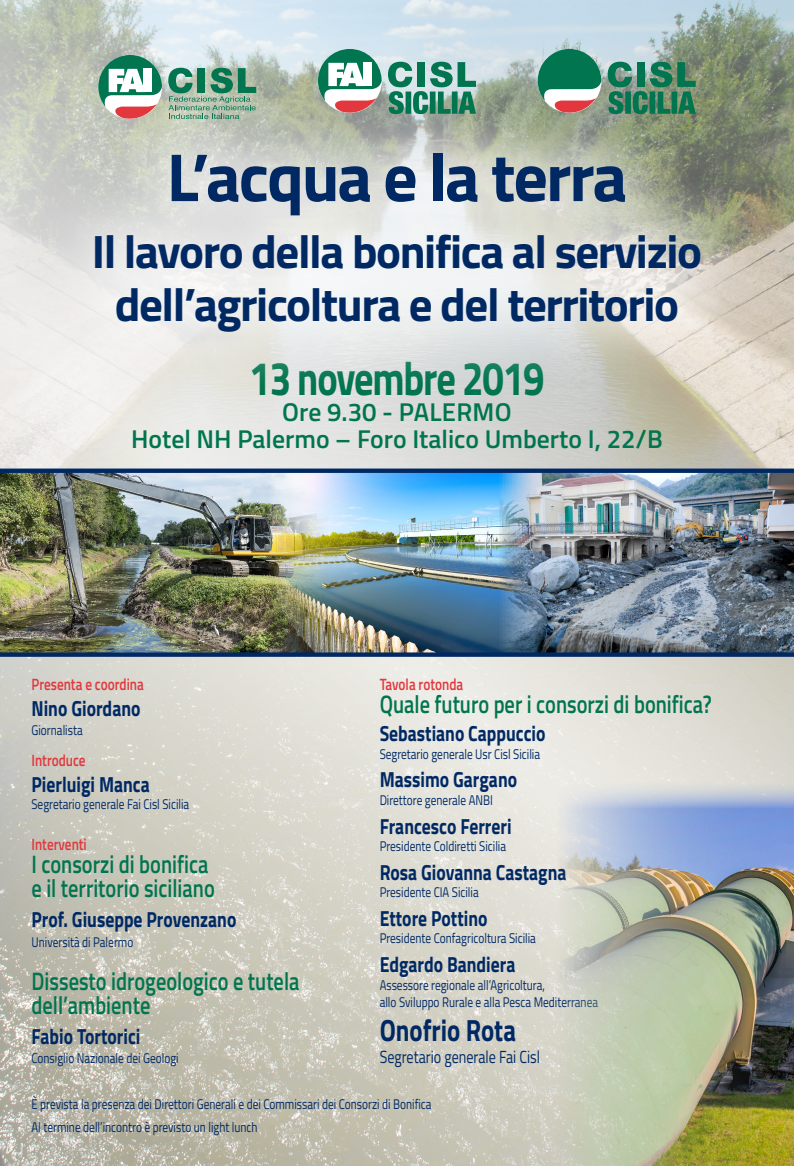
<style>
.page{position:relative;width:794px;height:1166px;background:#fff}
.page>*{position:absolute;margin:0;border:0;box-sizing:border-box;transform-origin:0 0}
.t1{font:700 67.99px "Titillium Web";letter-spacing:-.03em;color:#002964}
.t2{font:700 47.34px "Titillium Web";letter-spacing:-.03em;color:#00754f;scale:.81 1}
.t3{font:700 46.9px/52.8px "Titillium Web";letter-spacing:-.03em;color:#002964;text-align:center}
.t4{font:700 30.62px "Titillium Web";color:#002964;scale:.81 1}
.t5{font:600 25.72px "Titillium Web";color:#00754f}
.t6{font:600 25.2px/23.8px "Titillium Web";color:#00754f;scale:.81 1}
.t7{font:700 21.79px "Titillium Web";color:#002964;scale:.81 1}
.t8{font:17.5px "Titillium Web";color:#002964;scale:.81 1}
.t9{font:600 16.36px "Titillium Web";color:#e1373d;scale:.81 1}
.t10{font:14px/17.5px "Titillium Web";color:#002964;scale:.81 1}
</style>
<div class="page">
<img style="left:0;top:0;width:794px;height:1166px">
<div style="left:26px;top:86px;width:742px;height:313px;background:#fff;opacity:.75"></div>
<img style="left:329px;top:473px;width:165px;height:179px">
<img style="left:0;top:473px;width:329px;height:179px">
<img style="left:494px;top:473px;width:300px;height:179px">
<div style="left:0;top:468px;width:794px;height:5px;background:#002964"></div>
<div style="left:0;top:652px;width:794px;height:5px;background:#002964"></div>
<img style="left:555px;top:779px;width:239px;height:387px">
<svg style="left:98px;top:55px;width:64px;height:64px"></svg>
<div style="left:143px;top:69px;width:9px;height:23px;background:#fff"></div>
<svg style="left:168px;top:68px;width:88px;height:51px"></svg>
<svg style="left:318px;top:49px;width:64px;height:64px"></svg>
<div style="left:363px;top:63px;width:8px;height:23px;background:#fff"></div>
<svg style="left:388px;top:62px;width:88px;height:52px"></svg>
<svg style="left:537px;top:49px;width:64px;height:64px"></svg>
<svg style="left:607px;top:62px;width:88px;height:52px"></svg>
<p class="t1" style="left:167px;top:125px;width:462px">L’acqua e la terra</p>
<p class="t3" style="left:92px;top:223px;width:612px">Il lavoro della bonifica al servizio dell’agricoltura e del territorio</p>
<p class="t2" style="left:249px;top:342px;width:366px">13 novembre 2019</p>
<p class="t5" style="left:282px;top:393px;width:231px">Ore 9.30 - PALERMO</p>
<p class="t5" style="left:131px;top:420px;width:533px">Hotel NH Palermo – Foro Italico Umberto I, 22/B</p>
<p class="t9" style="left:32px;top:672px;width:140px">Presenta e coordina</p>
<p class="t7" style="left:32px;top:691px;width:136px">Nino Giordano</p>
<p class="t10" style="left:32px;top:721px;width:65px">Giornalista</p>
<p class="t9" style="left:32px;top:748px;width:68px">Introduce</p>
<p class="t7" style="left:32px;top:767px;width:148px">Pierluigi Manca</p>
<p class="t10" style="left:32px;top:795px;width:196px">Segretario generale Fai Cisl Sicilia</p>
<p class="t9" style="left:32px;top:831px;width:70px">Interventi</p>
<p class="t6" style="left:32px;top:851px;width:220px">I consorzi di bonifica</p>
<p class="t6" style="left:32px;top:875px;width:228px">e il territorio siciliano</p>
<p class="t7" style="left:32px;top:903px;width:254px">Prof. Giuseppe Provenzano</p>
<p class="t10" style="left:32px;top:932px;width:127px">Università di Palermo</p>
<p class="t6" style="left:32px;top:968px;width:332px">Dissesto idrogeologico e tutela dell’ambiente</p>
<p class="t7" style="left:32px;top:1019px;width:136px">Fabio Tortorici</p>
<p class="t10" style="left:32px;top:1049px;width:183px">Consiglio Nazionale dei Geologi</p>
<p class="t9" style="left:380px;top:672px;width:105px">Tavola rotonda</p>
<p class="t6" style="left:380px;top:690px;width:412px">Quale futuro per i consorzi di bonifica?</p>
<p class="t7" style="left:380px;top:717px;width:206px">Sebastiano Cappuccio</p>
<p class="t10" style="left:380px;top:744px;width:200px">Segretario generale Usr Cisl Sicilia</p>
<p class="t7" style="left:380px;top:763px;width:171px">Massimo Gargano</p>
<p class="t10" style="left:380px;top:790px;width:141px">Direttore generale ANBI</p>
<p class="t7" style="left:380px;top:809px;width:164px">Francesco Ferreri</p>
<p class="t10" style="left:380px;top:837px;width:158px">Presidente Coldiretti Sicilia</p>
<p class="t7" style="left:380px;top:855px;width:232px">Rosa Giovanna Castagna</p>
<p class="t10" style="left:380px;top:883px;width:124px">Presidente CIA Sicilia</p>
<p class="t7" style="left:380px;top:901px;width:135px">Ettore Pottino</p>
<p class="t10" style="left:380px;top:929px;width:194px">Presidente Confagricoltura Sicilia</p>
<p class="t7" style="left:380px;top:948px;width:169px">Edgardo Bandiera</p>
<p class="t10" style="left:380px;top:975px;width:271px">Assessore regionale all’Agricoltura,<br>allo Sviluppo Rurale e alla Pesca Mediterranea</p>
<p class="t4" style="left:380px;top:1007px;width:170px">Onofrio Rota</p>
<p class="t8" style="left:380px;top:1044px;width:200px">Segretario generale Fai Cisl</p>
<p class="t10" style="left:32px;top:1095px;width:495px">È prevista la presenza dei Direttori Generali e dei Commissari dei Consorzi di Bonifica</p>
<p class="t10" style="left:32px;top:1117px;width:281px">Al termine dell’incontro è previsto un light lunch</p>
</div>
